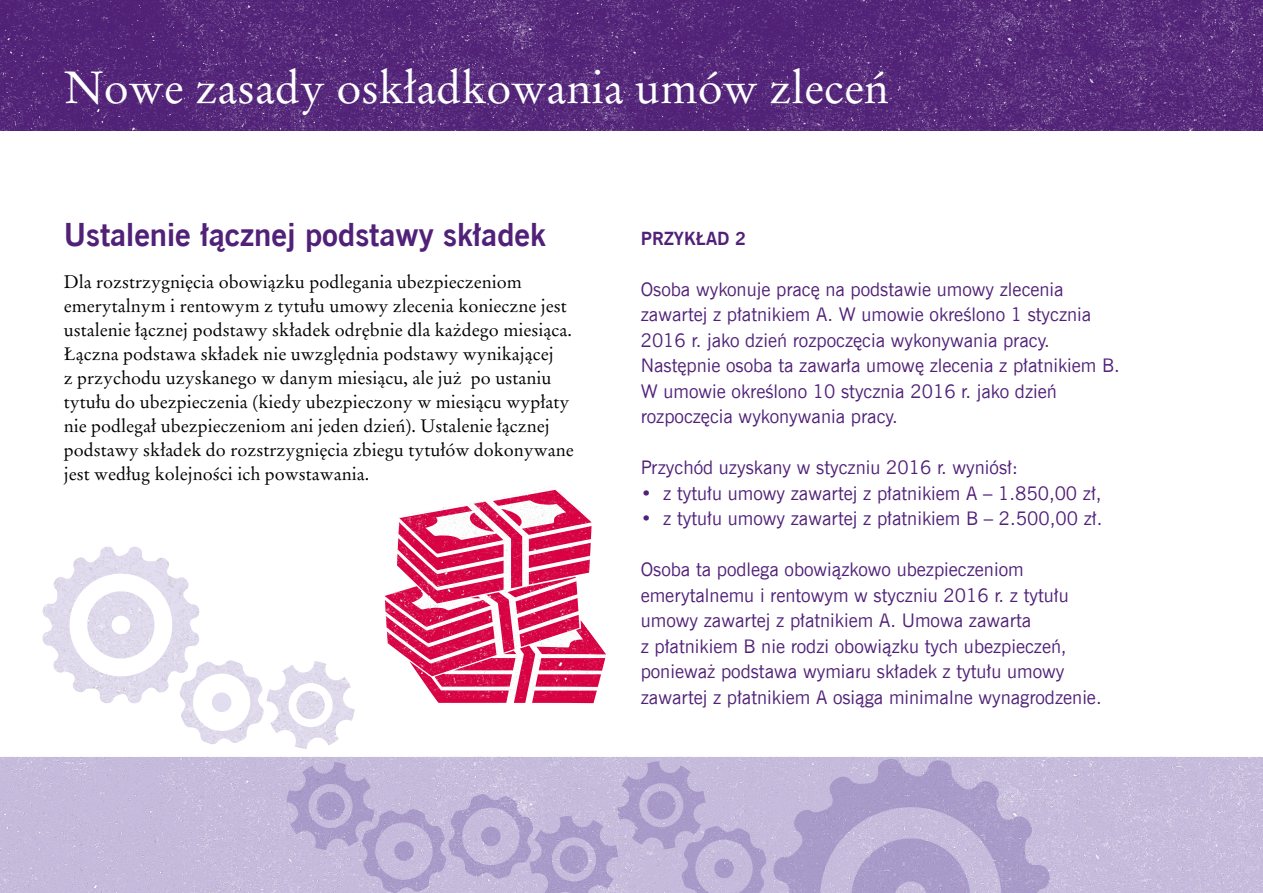
<style>
.page{position:relative;width:1263px;height:893px;background:#fff}
.page>*{position:absolute;margin:0;border:0;box-sizing:border-box;transform-origin:0 0}
.t1{font:45px "Stempel Garamond LT Pro";color:#fff}
.t2{font:700 31.5px "News Goth EU";color:#512178}
.t3{font:18.75px/25.5px "News Goth EU";color:#512178}
.t4{font:18px/24px "Stempel Garamond LT Pro";color:#000}
.t5{font:700 18px "News Goth EU";color:#512178}
</style>
<div class="page">
<svg style="left:42px;top:546px;width:313px;height:203px"></svg>
<img style="left:295px;top:691px;width:31px;height:29px">
<img style="left:0;top:757px;width:1263px;height:136px">
<img style="left:0;top:0;width:1263px;height:130px">
<img style="left:384px;top:488px;width:222px;height:211px">
<h1 class="t1" style="left:64px;top:58px;width:827px">Nowe zasady oskładkowania umów zleceń</h1>
<h2 class="t2" style="left:64px;top:215px;width:483px">Ustalenie łącznej podstawy składek</h2>
<p class="t4" style="left:64px;top:270px;width:512px">Dla rozstrzygnięcia obowiązku podlegania ubezpieczeniom emerytalnym i rentowym z tytułu umowy zlecenia konieczne jest ustalenie łącznej podstawy składek odrębnie dla każdego miesiąca.<br>Łączna podstawa składek nie uwzględnia podstawy wynikającej<br>z przychodu uzyskanego w danym miesiącu, ale już po ustaniu tytułu do ubezpieczenia (kiedy ubezpieczony w miesiącu wypłaty nie podlegał ubezpieczeniom ani jeden dzień). Ustalenie łącznej podstawy składek do rozstrzygnięcia zbiegu tytułów dokonywane jest według kolejności ich powstawania.</p>
<p class="t5" style="left:641px;top:227px;width:107px">PRZYKŁAD 2</p>
<p class="t3" style="left:641px;top:277px;width:481px">Osoba wykonuje pracę na podstawie umowy zlecenia zawartej z płatnikiem A. W umowie określono 1 stycznia 2016 r. jako dzień rozpoczęcia wykonywania pracy.<br>Następnie osoba ta zawarła umowę zlecenia z płatnikiem B.<br>W umowie określono 10 stycznia 2016 r. jako dzień rozpoczęcia wykonywania pracy.</p>
<p class="t3" style="left:641px;top:455px;width:379px">Przychód uzyskany w styczniu 2016 r. wyniósł:</p>
<p class="t3" style="left:641px;top:481px;width:462px">• z tytułu umowy zawartej z płatnikiem A – 1.850,00 zł,</p>
<p class="t3" style="left:641px;top:506px;width:463px">• z tytułu umowy zawartej z płatnikiem B – 2.500,00 zł.</p>
<p class="t3" style="left:641px;top:557px;width:462px">Osoba ta podlega obowiązkowo ubezpieczeniom emerytalnemu i rentowym w styczniu 2016 r. z tytułu umowy zawartej z płatnikiem A. Umowa zawarta<br>z płatnikiem B nie rodzi obowiązku tych ubezpieczeń, ponieważ podstawa wymiaru składek z tytułu umowy zawartej z płatnikiem A osiąga minimalne wynagrodzenie.</p>
</div>
